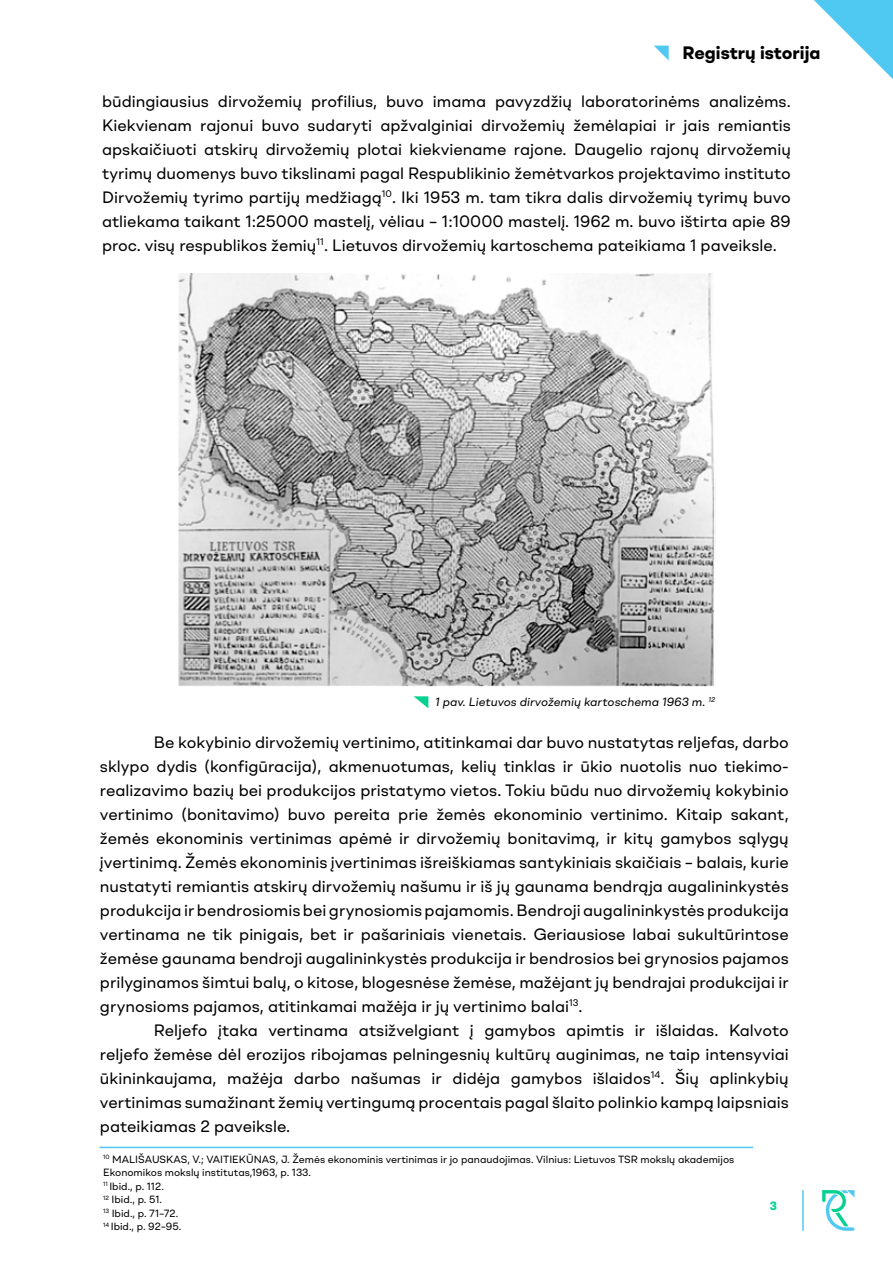
<style>
.page{position:relative;width:893px;height:1263px;background:#fff}
.page>*{position:absolute;margin:0;border:0;box-sizing:border-box;transform-origin:0 0}
.t1{font:700 18px "Shape";color:#000}
.t2{font:16.5px/24px "Shape";color:#000}
.t3{font:italic 12px "Shape";color:#000}
.t4{font:700 12px "Shape";color:#05d191}
.t5{font:10.5px/13.5px "Shape";color:#000}
.t6{font:9.6px "Shape";color:#000}
.t7{font:italic 7.05px "Shape";color:#000}
.t8{font:6.15px "Shape";color:#000}
.s1{font-size:16.5px}
.s2{font-size:12px}
</style>
<div class="page">
<svg style="left:814px;top:0;width:79px;height:79px"></svg>
<svg style="left:654px;top:46px;width:15px;height:14px"></svg>
<svg style="left:822px;top:1190px;width:32px;height:41px"></svg>
<hr style="left:802px;top:1190px;width:2px;height:41px;background:#4fc9f2">
<img style="left:178px;top:274px;width:536px;height:413px">
<svg style="left:414px;top:696px;width:14px;height:12px"></svg>
<hr style="left:99px;top:1147px;width:654px;height:1px;background:#4fc9f2">
<p class="t1" style="left:682px;top:40px;width:140px">Registrų istorija</p>
<p class="t2" style="left:102px;top:89px;width:108px">būdingiausius</p>
<p class="t2" style="left:218px;top:89px;width:86px">dirvožemių</p>
<p class="t2" style="left:311px;top:89px;width:68px">profilius,</p>
<p class="t2" style="left:386px;top:89px;width:39px">buvo</p>
<p class="t2" style="left:433px;top:89px;width:55px">imama</p>
<p class="t2" style="left:495px;top:89px;width:79px">pavyzdžių</p>
<p class="t2" style="left:581px;top:89px;width:120px">laboratorinėms</p>
<p class="t2" style="left:709px;top:89px;width:83px">analizėms.</p>
<p class="t2" style="left:102px;top:113px;width:92px">Kiekvienam</p>
<p class="t2" style="left:102px;top:137px;width:690px">apskaičiuoti atskirų dirvožemių plotai kiekviename rajone. Daugelio rajonų dirvožemių</p>
<p class="t2" style="left:102px;top:161px;width:690px">tyrimų duomenys buvo tikslinami pagal Respublikinio žemėtvarkos projektavimo instituto</p>
<p class="t2" style="left:401px;top:185px;width:391px">Iki 1953 m. tam tikra dalis dirvožemių tyrimų buvo</p>
<p class="t2" style="left:262px;top:113px;width:39px">buvo</p>
<p class="t2" style="left:308px;top:113px;width:66px">sudaryti</p>
<p class="t2" style="left:380px;top:113px;width:94px">apžvalginiai</p>
<p class="t2" style="left:481px;top:113px;width:86px">dirvožemių</p>
<p class="t2" style="left:573px;top:113px;width:85px">žemėlapiai</p>
<p class="t2" style="left:200px;top:113px;width:55px">rajonui</p>
<p class="t2" style="left:665px;top:113px;width:12px">ir</p>
<p class="t2" style="left:684px;top:113px;width:28px">jais</p>
<p class="t2" style="left:718px;top:113px;width:75px">remiantis</p>
<p class="t6" style="left:382px;top:188px;width:16px">10<span class="s1">.</span></p>
<p class="t2" style="left:102px;top:185px;width:281px">Dirvožemių tyrimo partijų medžiagą</p>
<p class="t2" style="left:102px;top:209px;width:690px">atliekama taikant 1:25000 mastelį, vėliau – 1:10000 mastelį. 1962 m. buvo ištirta apie 89</p>
<p class="t2" style="left:332px;top:233px;width:446px">Lietuvos dirvožemių kartoschema pateikiama 1 paveiksle.</p>
<p class="t6" style="left:317px;top:236px;width:13px">11<span class="s1">.</span></p>
<p class="t2" style="left:102px;top:233px;width:216px">proc. visų respublikos žemių</p>
<p class="t7" style="left:702px;top:695px;width:14px">12<span class="s2">.</span></p>
<p class="t3" style="left:435px;top:694px;width:269px">1 pav. Lietuvos dirvožemių kartoschema 1963 m</p>
<p class="t2" style="left:154px;top:730px;width:636px">Be kokybinio dirvožemių vertinimo, atitinkamai dar buvo nustatytas reljefas, darbo</p>
<p class="t2" style="left:100px;top:778px;width:690px">realizavimo bazių bei produkcijos pristatymo vietos. Tokiu būdu nuo dirvožemių kokybinio</p>
<p class="t2" style="left:100px;top:754px;width:690px">sklypo dydis (konfigūracija ,) akmenuotumas, kelių tinklas ir ūkio nuotolis nuo tiekimo-</p>
<p class="t2" style="left:731px;top:802px;width:60px">sakant,</p>
<p class="t2" style="left:182px;top:802px;width:100px">(bonitavimo)</p>
<p class="t2" style="left:288px;top:802px;width:39px">buvo</p>
<p class="t2" style="left:494px;top:802px;width:90px">ekonominio</p>
<p class="t2" style="left:676px;top:802px;width:48px">Kitaip</p>
<p class="t2" style="left:436px;top:802px;width:51px">žemės</p>
<p class="t2" style="left:100px;top:802px;width:690px">vertinimo<br>žemės ekonominis vertinimas apėmė ir dirvožemių bonitavimą, ir kitų gamybos sąlygų įvertinimą. Žemės ekonominis įvertinimas išreiškiamas santykiniais skaičiais – balais, kurie nustatyti remiantis atskirų dirvožemių našumu ir iš jų gaunama bendrąja augalininkystės produkcijairbendrosiomisbeigrynosiomispajamomis.Bendrojiaugalininkystėsprodukcija vertinama ne tik pinigais, bet ir pašariniais vienetais. Geriausiose labai sukultūrintose žemėse gaunama bendroji augalininkystės produkcija ir bendrosios bei grynosios pajamos prilyginamos šimtui balų o, kitose, blogesnėse žemėse, mažėjant jų bendrajai produkcijai ir</p>
<p class="t6" style="left:569px;top:997px;width:15px">13<span class="s1">.</span></p>
<p class="t2" style="left:334px;top:802px;width:58px">pereita</p>
<p class="t2" style="left:398px;top:802px;width:31px">prie</p>
<p class="t2" style="left:591px;top:802px;width:79px">vertinimo.</p>
<p class="t2" style="left:100px;top:994px;width:471px">grynosioms pajamos, atitinkamai mažėja ir jų vertinimo balai</p>
<p class="t2" style="left:154px;top:1018px;width:55px">Reljefo</p>
<p class="t2" style="left:100px;top:1042px;width:690px">reljefo žemėse dėl erozijos ribojamas pelningesnių kultūrų auginimas, ne taip intensyviai</p>
<p class="t2" style="left:710px;top:1066px;width:81px">aplinkybių</p>
<p class="t2" style="left:218px;top:1018px;width:41px">įtaka</p>
<p class="t2" style="left:359px;top:1018px;width:102px">atsižvelgiant</p>
<p class="t2" style="left:484px;top:1018px;width:73px">gamybos</p>
<p class="t2" style="left:656px;top:1018px;width:64px">išlaidas.</p>
<p class="t2" style="left:729px;top:1018px;width:61px">Kalvoto</p>
<p class="t2" style="left:268px;top:1018px;width:81px">vertinama</p>
<p class="t2" style="left:470px;top:1018px;width:5px">į</p>
<p class="t2" style="left:566px;top:1018px;width:59px">apimtis</p>
<p class="t2" style="left:635px;top:1018px;width:12px">ir</p>
<p class="t2" style="left:675px;top:1066px;width:25px">Šių</p>
<p class="t6" style="left:651px;top:1069px;width:15px">14<span class="s1">.</span></p>
<p class="t2" style="left:100px;top:1066px;width:690px">ūkininkaujama,<br>vertinimas sumažinant žemiųvertingumą procentais pagal šlaito polinkio kampą laipsniais pateikiamas 2 paveiksle.</p>
<p class="t5" style="left:112px;top:1152px;width:624px">MALIŠAUSKAS ; .V, VAITIEKŪNAS .J, Žemės ekonominis vertinimas ir jo panaudojimas. Vilnius: Lietuvos TSR mokslų akademijos</p>
<p class="t2" style="left:294px;top:1066px;width:48px">darbo</p>
<p class="t2" style="left:453px;top:1066px;width:49px">didėja</p>
<p class="t2" style="left:511px;top:1066px;width:73px">gamybos</p>
<p class="t2" style="left:593px;top:1066px;width:60px">išlaidos</p>
<p class="t2" style="left:227px;top:1066px;width:57px">mažėja</p>
<p class="t2" style="left:351px;top:1066px;width:72px">našumas</p>
<p class="t2" style="left:432px;top:1066px;width:12px">ir</p>
<p class="t8" style="left:103px;top:1153px;width:8px">10</p>
<p class="t5" style="left:109px;top:1166px;width:203px;text-indent:-6px">Ekonomikos mokslų institutas,1963, .p 133.<br>Ibid .p. , 112.</p>
<p class="t8" style="left:103px;top:1180px;width:6px">11</p>
<p class="t8" style="left:103px;top:1194px;width:7px">12</p>
<p class="t5" style="left:112px;top:1193px;width:52px">Ibid .p. , 51.</p>
<p class="t8" style="left:103px;top:1207px;width:7px">13</p>
<p class="t5" style="left:112px;top:1206px;width:68px">Ibid .p. , 71–72.</p>
<p class="t8" style="left:103px;top:1221px;width:8px">14</p>
<p class="t5" style="left:111px;top:1220px;width:72px">Ibid .p. , 92–95.</p>
<p class="t4" style="left:770px;top:1198px;width:9px">3</p>
</div>
